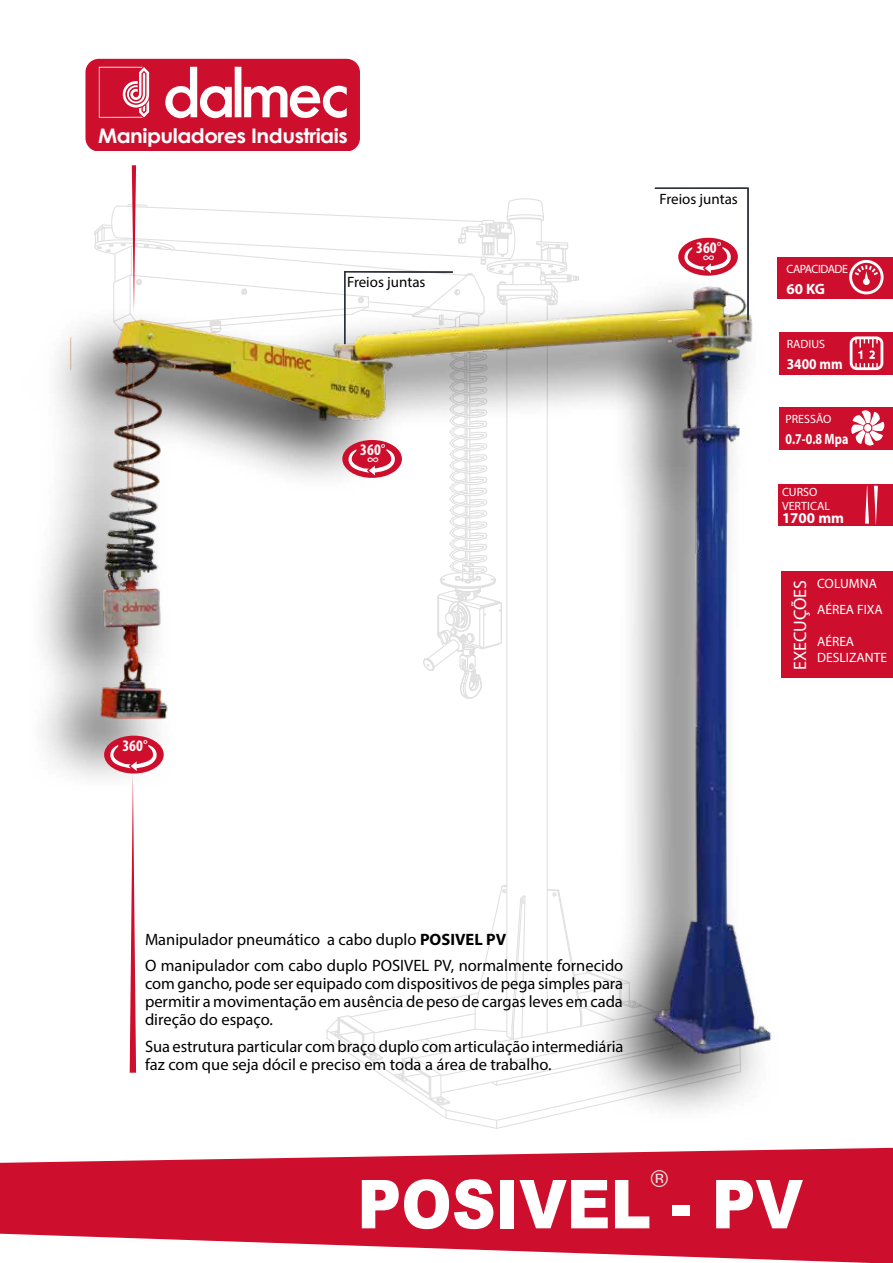
<style>
.page{position:relative;width:893px;height:1263px;background:#fff}
.page>*{position:absolute;margin:0;border:0;box-sizing:border-box;transform-origin:0 0}
.t1{font:900 67.5px "Arial";color:#fff;scale:.9 1}
.t2{font:23.55px "Helvetica";color:#e8e5e1}
.t3{font:700 20.1px "Century Gothic";letter-spacing:-.025em;color:#fdfdfd;scale:1.06 1}
.t4{font:18px "Myriad Pro";letter-spacing:-.005em;color:#fff}
.t5{font:16.5px/18px "Myriad Pro";color:#000}
.t6{font:700 condensed 16.05px "Myriad Pro";color:#fdfbfb}
.t7{font:16.05px "Myriad Pro";color:#fff}
.t8{font:15px "Myriad Pro";color:#000}
.t9{font:700 15px "Myriad Pro";color:#fff}
.t10{font:700 15px "Myriad Pro";color:#fff;scale:.8 1}
.t11{font:700 15px "Myriad Pro";color:#fff;scale:.9 1}
.t12{font:13.5px/25.2px "Myriad Pro";color:#fff}
.t13{font:12px/13.5px "Myriad Pro";color:#fff}
.t14{font:12px "Myriad Pro";letter-spacing:-.04em;color:#fff}
.s1{font-weight:700}
</style>
<div class="page">
<div style="left:21px;top:270px;width:761px;height:856px;background:#000;opacity:.75"></div>
<img style="left:70px;top:266px;width:711px;height:791px">
<div style="left:104px;top:736px;width:60px;height:37px;background:#ce0e2d;border-radius:50%"></div>
<svg style="left:108px;top:745px;width:50px;height:328px"></svg>
<div style="left:778px;top:257px;width:115px;height:42px;background:#ce0e2d"></div>
<svg style="left:849px;top:260px;width:35px;height:34px"></svg>
<div style="left:780px;top:332px;width:113px;height:42px;background:#ce0e2d"></div>
<svg style="left:850px;top:336px;width:33px;height:34px"></svg>
<div style="left:779px;top:408px;width:114px;height:42px;background:#ce0e2d"></div>
<svg style="left:851px;top:410px;width:33px;height:36px"></svg>
<div style="left:779px;top:484px;width:114px;height:42px;background:#ce0e2d"></div>
<svg style="left:865px;top:485px;width:13px;height:39px"></svg>
<svg style="left:93px;top:165px;width:486px;height:534px"></svg>
<svg style="left:655px;top:188px;width:93px;height:132px"></svg>
<div style="left:782px;top:571px;width:111px;height:107px;background:#ce0e2d"></div>
<svg style="left:0;top:1148px;width:893px;height:115px;fill:#ce0e2d"></svg>
<svg style="left:85px;top:58px;width:275px;height:93px;background:#d63852"></svg>
<p class="t3" style="left:98px;top:123px;width:237px">Manipuladores Industriais</p>
<p class="t8" style="left:347px;top:272px;width:80px">Freios juntas</p>
<p class="t6" style="left:122px;top:735px;width:27px">360°</p>
<p class="t6" style="left:360px;top:439px;width:27px">360°</p>
<p class="t7" style="left:367px;top:449px;width:13px">∞</p>
<p class="t8" style="left:659px;top:190px;width:80px">Freios juntas</p>
<p class="t6" style="left:696px;top:237px;width:27px">360°</p>
<p class="t7" style="left:703px;top:247px;width:13px">∞</p>
<p class="t14" style="left:786px;top:261px;width:63px">CAPACIDADE</p>
<p class="t9" style="left:786px;top:279px;width:40px">60 KG</p>
<p class="t13" style="left:787px;top:337px;width:40px">RADIUS</p>
<p class="t11" style="left:787px;top:354px;width:64px">3400 mm</p>
<p class="t13" style="left:785px;top:412px;width:48px">PRESSÃO</p>
<p class="t10" style="left:785px;top:429px;width:80px">0.7-0.8 Mpa</p>
<p class="t13" style="left:782px;top:485px;width:50px">CURSO<br>VERTICAL</p>
<p class="t9" style="left:782px;top:508px;width:64px">1700 mm</p>
<p class="t4" style="left:789px;top:670px;width:91px;rotate:-90deg">EXECUÇÕES</p>
<p class="t12" style="left:817px;top:571px;width:67px">COLUMNA<br>AÉREA FIXA</p>
<p class="t12" style="left:817px;top:633px;width:71px;line-height:16.2px">AÉREA<br>DESLIZANTE</p>
<p class="t5" style="left:145px;top:926px;width:480px;line-height:26.5px">Manipulador pneumático a cabo duplo <span class="s1">POSIVEL PV<br></span>O manipulador com cabo duplo POSIVEL PV, normalmente fornecido</p>
<p class="t5" style="left:145px;top:975px;width:480px;text-align:justify">com gancho, pode ser equipado com dispositivos de pega simples para permitir a movimentação em ausência de peso de cargas leves em cada direção do espaço.</p>
<p class="t5" style="left:145px;top:1037px;width:480px">Sua estrutura particular com braço duplo com articulação intermediária faz com que seja dócil e preciso em toda a área de trabalho.</p>
<h2 class="t2" style="left:604px;top:1161px;width:19px">®</h2>
<h2 class="t2" style="left:651px;top:1161px;width:19px">®</h2>
<h1 class="t1" style="left:73px;top:1155px;width:760px">PARTNER EQUO - PE</h1>
<h1 class="t1" style="left:357px;top:1155px;width:496px">POSIVEL - PV</h1>
</div>
